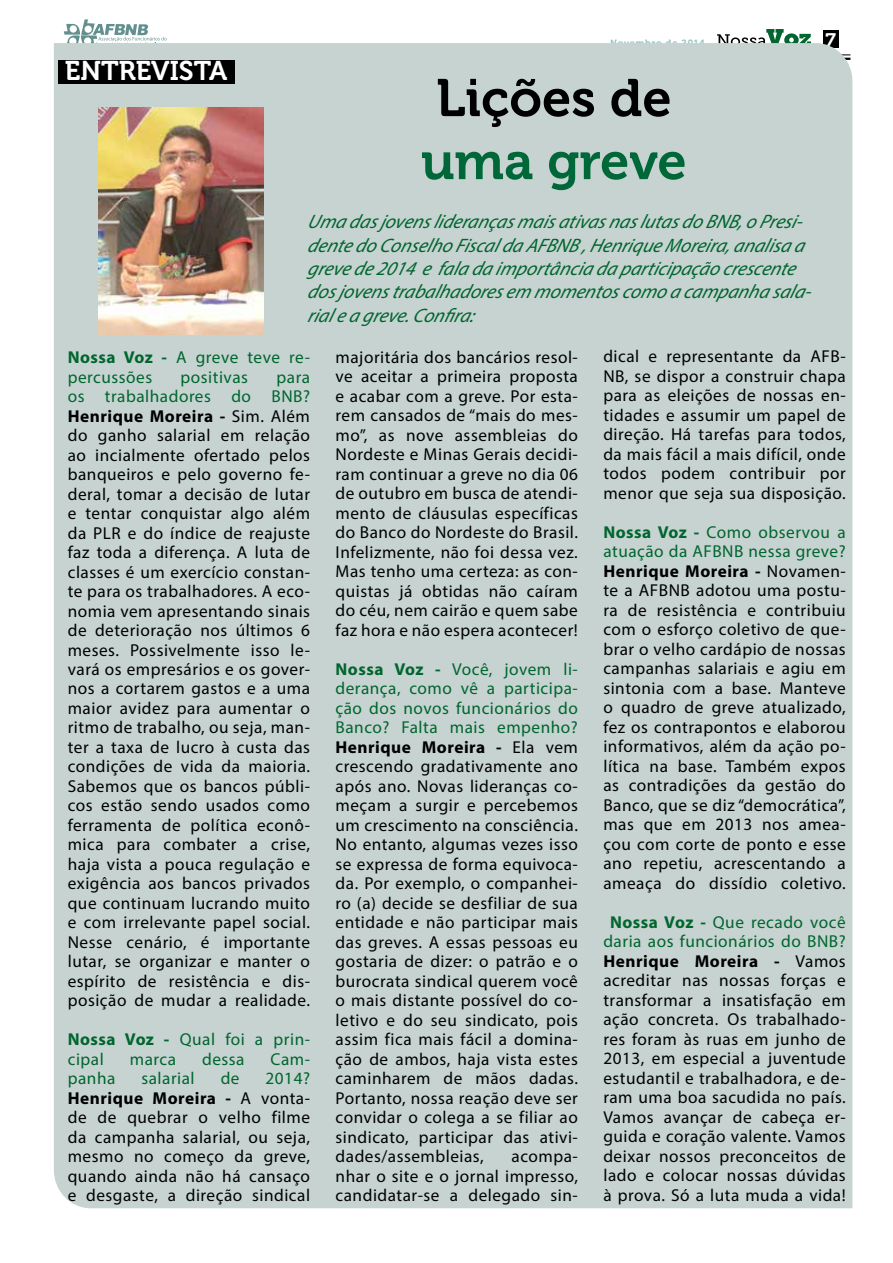
<style>
.page{position:relative;width:893px;height:1263px;background:#fff}
.page>*{position:absolute;margin:0;border:0;box-sizing:border-box;transform-origin:0 0}
.t1{font:52.5px "Museo 700";color:#000}
.t2{font:52.5px "Museo 700";color:#006838}
.t3{font:27px "Museo 700";color:#fff}
.t4{font:italic 19.5px/23.4px "Myriad Pro";color:#00652e}
.t5{font:19.5px "Museo 700";color:#fff}
.t6{font:17.25px/19.5px "Myriad Pro";letter-spacing:.03em;color:#000;text-align:justify}
.t7{font:17.25px/19.5px "Myriad Pro";letter-spacing:.03em;color:#00652e}
.t8{font:9px "Museo 700";letter-spacing:.095em;color:#91c0b7}
.s1{font-weight:700}
.s2{color:#00652e}
.s3{font-weight:700;color:#00652e}
</style>
<div class="page">
<div style="left:823px;top:30px;width:16px;height:18px;background:#000"></div>
<svg style="left:717px;top:29px;width:94px;height:14px"></svg>
<svg style="left:64px;top:19px;width:103px;height:24px"></svg>
<div style="left:54px;top:43px;width:798px;height:1165px;background:#c6d3d1"></div>
<div style="left:58px;top:60px;width:176px;height:23px;background:#000"></div>
<img style="left:99px;top:107px;width:164px;height:228px">
<h2 class="t3" style="left:65px;top:56px;width:164px">ENTREVISTA</h2>
<p class="t8" style="left:610px;top:38px;width:96px">Novembro de 2014</p>
<p class="t5" style="left:826px;top:29px;width:12px">7</p>
<h1 class="t1" style="left:436px;top:69px;width:237px">Lições de</h1>
<h1 class="t2" style="left:421px;top:132px;width:267px">uma greve</h1>
<p class="t4" style="left:307px;top:210px;width:511px">UmadasjovensliderançasmaisativasnaslutasdoBNB, oPresi&shy;dentedoConselhoFiscaldaAFBNB, HenriqueMoreira, analisaa grevede2014efaladaimp ortânciadap articip açãocrescente dosjovenstrabalhadoresem momentoscomoacampanhasala&shy;rialeagreve.Confira:</p>
<p class="t7" style="left:68px;top:347px;width:244px"><span class="s1">Nossa Voz -</span> A greve teve re&shy;percussões</p>
<p class="t7" style="left:181px;top:367px;width:69px">positivas</p>
<p class="t6" style="left:68px;top:367px;width:244px;text-indent:209px"><span class="s2">para os trabalhadores do BNB?<br></span><span class="s1">Henrique Moreira -</span> Sim. Além do ganho salarial em relação ao incialmente ofertado pelos banqueiros e pelo governo fe&shy;deral, tomar a decisão de lutar e tentar conquistar algo além da PLR e do índice de reajuste faz toda a diferença. A luta de classes é um exercício constan&shy;te para os trabalhadores. A eco&shy;nomia vem apresentando sinais de deterioração nos últimos 6 meses. Possivelmente isso le&shy;vará os empresários e os gover&shy;nos a cortarem gastos e a uma maior avidez para aumentar o ritmo de trabalho, ou seja, man&shy;ter a taxa de lucro à custa das condições de vida da maioria.<br>Sabemos que os bancos públi&shy;cos estão sendo usados como ferramenta de política econô&shy;mica para combater a crise, haja vista a pouca regulação e exigência aos bancos privados que continuam lucrando muito e com irrelevante papel social.<br>Nesse cenário, é importante lutar, se organizar e manter o espírito de resistência e dis&shy;posição de mudar a realidade.</p>
<p class="t7" style="left:68px;top:1029px;width:244px"><span class="s1">Nossa Voz -</span> Qual foi a prin&shy;cipal</p>
<p class="t7" style="left:130px;top:1049px;width:48px">marca</p>
<p class="t7" style="left:202px;top:1049px;width:44px">dessa</p>
<p class="t7" style="left:271px;top:1049px;width:41px">Cam-</p>
<p class="t7" style="left:68px;top:1068px;width:49px">panha</p>
<p class="t7" style="left:141px;top:1068px;width:55px">salarial</p>
<p class="t7" style="left:221px;top:1068px;width:20px">de</p>
<p class="t6" style="left:68px;top:1068px;width:244px;text-indent:198px"><span class="s2">2014?<br></span><span class="s1">Henrique Moreira -</span> A vonta&shy;de de quebrar o velho filme da campanha salarial, ou seja, mesmo no começo da greve, quando ainda não há cansaço e desgaste, a direção sindical</p>
<p class="t6" style="left:336px;top:347px;width:244px">majoritária dos bancários resol&shy;ve aceitar a primeira proposta e acabar com a greve. Por esta&shy;rem cansados de “mais do mes&shy;mo”, as nove assembleias do Nordeste e Minas Gerais decidi&shy;ram continuar a greve no dia 06 de outubro em busca de atendi&shy;mento de cláusulas específicas do Banco do Nordeste do Brasil.<br>Infelizmente, não foi dessa vez.<br>Mas tenho uma certeza: as con&shy;quistas já obtidas não caíram do céu, nem cairão e quem sabe faz hora e não espera acontecer!</p>
<p class="t6" style="left:336px;top:659px;width:244px"><span class="s3">Nossa Voz -</span> <span class="s2">Você, jovem li&shy;derança, como vê a participa&shy;ção dos novos funcionários do Banco? Falta mais empenho?<br></span><span class="s1">Henrique Moreira -</span> Ela vem crescendo gradativamente ano após ano. Novas lideranças co&shy;meçam a surgir e percebemos um crescimento na consciência.<br>No entanto, algumas vezes isso se expressa de forma equivoca&shy;da. Por exemplo, o companhei&shy;ro (a) decide se desfiliar de sua entidade e não participar mais das greves. A essas pessoas eu gostaria de dizer: o patrão e o burocrata sindical querem você o mais distante possível do co&shy;letivo e do seu sindicato, pois assim fica mais fácil a domina&shy;ção de ambos, haja vista estes caminharem de mãos dadas.<br>Portanto, nossa reação deve ser convidar o colega a se filiar ao sindicato, participar das ativi&shy;dades/assembleias,</p>
<p class="t6" style="left:336px;top:1146px;width:244px;text-indent:176px">acompa&shy;nhar o site e o jornal impresso, candidatar-se a delegado sin-</p>
<p class="t6" style="left:603px;top:347px;width:244px">dical e representante da AFB-NB, se dispor a construir chapa para as eleições de nossas en&shy;tidades e assumir um papel de direção. Há tarefas para todos, da mais fácil a mais difícil, onde todos podem contribuir por menor que seja sua disposição.</p>
<p class="t6" style="left:603px;top:522px;width:244px"><span class="s3">Nossa Voz -</span> <span class="s2">Como observou a atuação da AFBNB nessa greve?<br></span><span class="s1">Henrique Moreira -</span> Novamen&shy;te a AFBNB adotou uma postu&shy;ra de resistência e contribuiu com o esforço coletivo de que&shy;brar o velho cardápio de nossas campanhas salariais e agiu em sintonia com a base. Manteve o quadro de greve atualizado, fez os contrapontos e elaborou informativos, além da ação po&shy;lítica na base. Também expos as contradições da gestão do Banco, que se diz “democrática”, mas que em 2013 nos amea&shy;çou com corte de ponto e esse ano repetiu, acrescentando a ameaça do dissídio coletivo.</p>
<p class="t6" style="left:603px;top:912px;width:244px;text-align:center"><span class="s3">Nossa Voz -</span> <span class="s2">Que recado você daria aos funcionários do BNB?<br></span><span class="s1">Henrique Moreira -</span> Vamos acreditar nas nossas forças e transformar a insatisfação em ação concreta. Os trabalhado&shy;res foram às ruas em junho de<br>2013, em especial a juventude estudantil e trabalhadora, e de&shy;ram uma boa sacudida no país.<br>Vamos avançar de cabeça er&shy;guida e coração valente. Vamos deixar nossos preconceitos de lado e colocar nossas dúvidas à prova. Só a luta muda a vida!</p>
</div>
